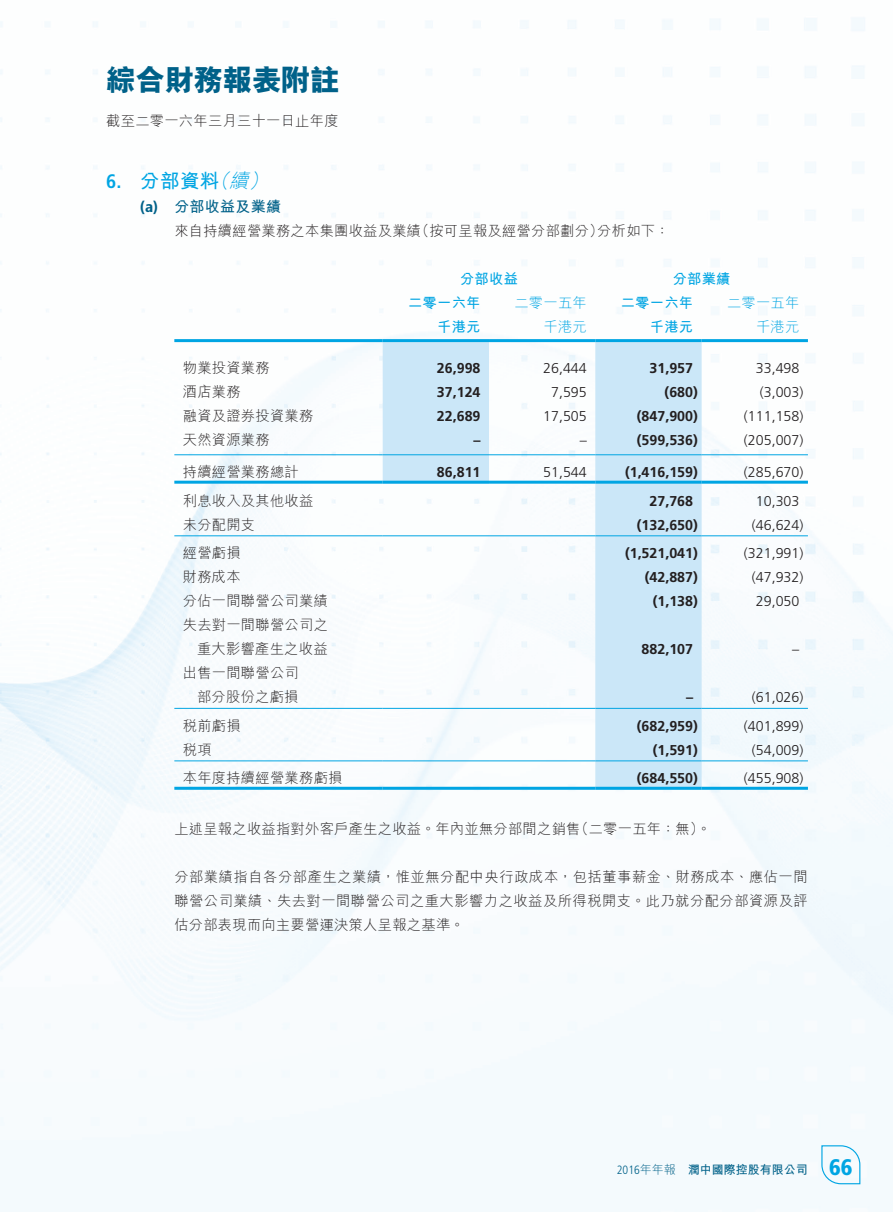
<style>
.page{position:relative;width:893px;height:1212px;background:#fff}
.page>*{position:absolute;margin:0;border:0;box-sizing:border-box;transform-origin:0 0}
.t1{font:800 30px "M Hei HK";letter-spacing:-.03em;color:#006189}
._01_H1{font:700 19.5px "M Hei HK";color:#00a5e3}
._02_H2{font:700 15px "M Hei HK";letter-spacing:.02em;color:#006189}
._00_txt{font:300 14.25px/24px "M Hei HK";letter-spacing:.02em;color:#231f20;text-align:justify}
._50_Table_txt{font:700 14.25px "Frutiger LT Std";color:#231f20}
._50_Table_txt-2{font:300 14.25px "Frutiger LT Std";color:#231f20}
._50_Table_txt-3{font:300 14.25px/24px "M Hei HK";letter-spacing:.02em;color:#231f20;text-align:right}
._50_Table_txt-4{font:700 14.25px "M Hei HK";letter-spacing:.02em;color:#00a5e3}
._50_Table_txt-5{font:300 14.25px "M Hei HK";letter-spacing:.02em;color:#00a5e3}
.t2{font:700 12px "M Hei HK";color:#006189}
.s1{font-family:"Frutiger LT Std";font-stretch:condensed}
.s2{font-weight:300;font-style:italic}
.s3{font-family:"Frutiger LT Std";font-weight:900;font-stretch:condensed}
.s4{font-family:"Frutiger LT Std";font-weight:300;font-stretch:condensed}
.s5{font-weight:300}
.s6{font-family:"Frutiger LT Std";font-weight:900;font-stretch:condensed;font-size:22.5px;color:#00a5e3}
</style>
<div class="page">
<svg style="left:821px;top:1145px;width:40px;height:40px"></svg>
<svg style="left:383px;top:342px;width:319px;height:445px"></svg>
<hr style="left:174px;top:339px;width:209px;height:3px;background:#00a5e3">
<hr style="left:383px;top:339px;width:106px;height:3px;background:#00a5e3">
<hr style="left:489px;top:339px;width:106px;height:3px;background:#00a5e3">
<hr style="left:595px;top:339px;width:107px;height:3px;background:#00a5e3">
<hr style="left:702px;top:339px;width:106px;height:3px;background:#00a5e3">
<hr style="left:174px;top:454px;width:209px;height:1px;background:#00a5e3">
<hr style="left:383px;top:454px;width:106px;height:1px;background:#00a5e3">
<hr style="left:489px;top:454px;width:106px;height:1px;background:#00a5e3">
<hr style="left:595px;top:454px;width:107px;height:1px;background:#00a5e3">
<hr style="left:702px;top:454px;width:106px;height:1px;background:#00a5e3">
<hr style="left:174px;top:481px;width:209px;height:3px;background:#00a5e3">
<hr style="left:383px;top:481px;width:106px;height:3px;background:#00a5e3">
<hr style="left:489px;top:481px;width:106px;height:3px;background:#00a5e3">
<hr style="left:595px;top:481px;width:107px;height:3px;background:#00a5e3">
<hr style="left:702px;top:481px;width:106px;height:3px;background:#00a5e3">
<hr style="left:174px;top:535px;width:209px;height:1px;background:#00a5e3">
<hr style="left:383px;top:535px;width:106px;height:1px;background:#00a5e3">
<hr style="left:489px;top:535px;width:106px;height:1px;background:#00a5e3">
<hr style="left:595px;top:535px;width:107px;height:1px;background:#00a5e3">
<hr style="left:702px;top:535px;width:106px;height:1px;background:#00a5e3">
<hr style="left:174px;top:708px;width:209px;height:1px;background:#00a5e3">
<hr style="left:383px;top:708px;width:106px;height:1px;background:#00a5e3">
<hr style="left:489px;top:708px;width:106px;height:1px;background:#00a5e3">
<hr style="left:595px;top:708px;width:107px;height:1px;background:#00a5e3">
<hr style="left:702px;top:708px;width:106px;height:1px;background:#00a5e3">
<hr style="left:174px;top:760px;width:209px;height:1px;background:#00a5e3">
<hr style="left:383px;top:760px;width:106px;height:1px;background:#00a5e3">
<hr style="left:489px;top:760px;width:106px;height:1px;background:#00a5e3">
<hr style="left:595px;top:760px;width:107px;height:1px;background:#00a5e3">
<hr style="left:702px;top:760px;width:106px;height:1px;background:#00a5e3">
<hr style="left:174px;top:787px;width:209px;height:3px;background:#00a5e3">
<hr style="left:383px;top:787px;width:106px;height:3px;background:#00a5e3">
<hr style="left:489px;top:787px;width:106px;height:3px;background:#00a5e3">
<hr style="left:595px;top:787px;width:107px;height:3px;background:#00a5e3">
<hr style="left:702px;top:787px;width:106px;height:3px;background:#00a5e3">
<h1 class="t1" style="left:106px;top:64px;width:235px">綜合財務報表附註</h1>
<p class="_00_txt" style="left:106px;top:109px;width:234px">截至二零一六年三月三十一日止年度</p>
<p class="_01_H1" style="left:106px;top:166px;width:168px"><span class="s1">6.</span> 分部資料<span class="s2">（續）</span></p>
<p class="_02_H2" style="left:140px;top:195px;width:142px"><span class="s3">(a)</span> 分部收益及業績</p>
<p class="_00_txt" style="left:174px;top:218px;width:497px">來自持續經營業務之本集團收益及業績（按可呈報及經營分部劃分）分析如下：</p>
<p class="_50_Table_txt-4" style="left:460px;top:268px;width:59px">分部收益</p>
<p class="_50_Table_txt-4" style="left:673px;top:268px;width:59px">分部業績</p>
<p class="_50_Table_txt-4" style="left:408px;top:292px;width:74px">二零一六年</p>
<p class="_50_Table_txt-5" style="left:514px;top:295px;width:74px">二零一五年</p>
<p class="_50_Table_txt-4" style="left:621px;top:292px;width:74px">二零一六年</p>
<p class="_50_Table_txt-5" style="left:727px;top:295px;width:74px">二零一五年</p>
<p class="_50_Table_txt-4" style="left:437px;top:316px;width:45px">千港元</p>
<p class="_50_Table_txt-5" style="left:543px;top:319px;width:45px">千港元</p>
<p class="_50_Table_txt-4" style="left:650px;top:316px;width:45px">千港元</p>
<p class="_50_Table_txt-5" style="left:756px;top:319px;width:45px">千港元</p>
<p class="_50_Table_txt-3" style="left:183px;top:355px;width:88px">物業投資業務</p>
<p class="_50_Table_txt" style="left:437px;top:359px;width:45px">26,998</p>
<p class="_50_Table_txt-2" style="left:543px;top:360px;width:45px">26,444</p>
<p class="_50_Table_txt" style="left:649px;top:359px;width:45px">31,957</p>
<p class="_50_Table_txt-2" style="left:756px;top:360px;width:45px">33,498</p>
<p class="_50_Table_txt-3" style="left:183px;top:379px;width:59px">酒店業務</p>
<p class="_50_Table_txt" style="left:437px;top:383px;width:45px">37,124</p>
<p class="_50_Table_txt-2" style="left:551px;top:384px;width:37px">7,595</p>
<p class="_50_Table_txt" style="left:665px;top:383px;width:35px">(680)</p>
<p class="_50_Table_txt-2" style="left:760px;top:384px;width:45px">(3,003)</p>
<p class="_50_Table_txt-3" style="left:183px;top:403px;width:132px">融資及證券投資業務</p>
<p class="_50_Table_txt" style="left:437px;top:407px;width:45px">22,689</p>
<p class="_50_Table_txt-2" style="left:543px;top:408px;width:45px">17,505</p>
<p class="_50_Table_txt" style="left:637px;top:407px;width:62px">(847,900)</p>
<p class="_50_Table_txt-2" style="left:744px;top:408px;width:61px">(111,158)</p>
<p class="_50_Table_txt-3" style="left:183px;top:427px;width:88px">天然資源業務</p>
<p class="_50_Table_txt" style="left:473px;top:431px;width:9px">–</p>
<p class="_50_Table_txt-2" style="left:580px;top:432px;width:9px">–</p>
<p class="_50_Table_txt" style="left:637px;top:431px;width:62px">(599,536)</p>
<p class="_50_Table_txt-2" style="left:744px;top:432px;width:61px">(205,007)</p>
<p class="_50_Table_txt-3" style="left:183px;top:460px;width:117px">持續經營業務總計</p>
<p class="_50_Table_txt" style="left:437px;top:464px;width:45px">86,811</p>
<p class="_50_Table_txt-2" style="left:543px;top:464px;width:45px">51,544</p>
<p class="_50_Table_txt" style="left:625px;top:464px;width:74px">(1,416,159)</p>
<p class="_50_Table_txt-2" style="left:744px;top:464px;width:61px">(285,670)</p>
<p class="_50_Table_txt-3" style="left:183px;top:488px;width:132px">利息收入及其他收益</p>
<p class="_50_Table_txt" style="left:649px;top:492px;width:45px">27,768</p>
<p class="_50_Table_txt-2" style="left:756px;top:493px;width:45px">10,303</p>
<p class="_50_Table_txt-3" style="left:183px;top:512px;width:74px">未分配開支</p>
<p class="_50_Table_txt" style="left:637px;top:516px;width:62px">(132,650)</p>
<p class="_50_Table_txt-2" style="left:752px;top:517px;width:53px">(46,624)</p>
<p class="_50_Table_txt-3" style="left:183px;top:541px;width:59px">經營虧損</p>
<p class="_50_Table_txt" style="left:625px;top:545px;width:74px">(1,521,041)</p>
<p class="_50_Table_txt-2" style="left:744px;top:545px;width:61px">(321,991)</p>
<p class="_50_Table_txt-3" style="left:183px;top:565px;width:59px">財務成本</p>
<p class="_50_Table_txt" style="left:645px;top:569px;width:55px">(42,887)</p>
<p class="_50_Table_txt-2" style="left:752px;top:569px;width:53px">(47,932)</p>
<p class="_50_Table_txt-3" style="left:183px;top:589px;width:147px">分佔一間聯營公司業績</p>
<p class="_50_Table_txt" style="left:653px;top:593px;width:47px">(1,138)</p>
<p class="_50_Table_txt-2" style="left:756px;top:593px;width:45px">29,050</p>
<p class="_50_Table_txt-3" style="left:183px;top:613px;width:147px">失去對一間聯營公司之重大影響產生之收益</p>
<p class="_50_Table_txt" style="left:642px;top:641px;width:53px">882,107</p>
<p class="_50_Table_txt-2" style="left:792px;top:641px;width:9px">–</p>
<p class="_50_Table_txt-3" style="left:183px;top:661px;width:117px">出售一間聯營公司部分股份之虧損</p>
<p class="_50_Table_txt" style="left:686px;top:689px;width:9px">–</p>
<p class="_50_Table_txt-2" style="left:752px;top:689px;width:53px">(61,026)</p>
<p class="_50_Table_txt-3" style="left:183px;top:713px;width:59px">稅前虧損</p>
<p class="_50_Table_txt" style="left:637px;top:717px;width:62px">(682,959)</p>
<p class="_50_Table_txt-2" style="left:744px;top:718px;width:61px">(401,899)</p>
<p class="_50_Table_txt-3" style="left:183px;top:737px;width:30px">稅項</p>
<p class="_50_Table_txt" style="left:653px;top:741px;width:47px">(1,591)</p>
<p class="_50_Table_txt-2" style="left:752px;top:742px;width:53px">(54,009)</p>
<p class="_50_Table_txt-3" style="left:183px;top:766px;width:161px">本年度持續經營業務虧損</p>
<p class="_50_Table_txt" style="left:637px;top:770px;width:62px">(684,550)</p>
<p class="_50_Table_txt-2" style="left:744px;top:770px;width:61px">(455,908)</p>
<p class="_00_txt" style="left:174px;top:817px;width:538px">上述呈報之收益指對外客戶產生之收益。年內並無分部間之銷售（二零一五年：無）。</p>
<p class="_00_txt" style="left:174px;top:865px;width:635px">分部業績指自各分部產生之業績，惟並無分配中央行政成本，包括董事薪金、財務成本、應佔一間聯營公司業績、失去對一間聯營公司之重大影響力之收益及所得稅開支。此乃就分配分部資源及評估分部表現而向主要營運決策人呈報之基準。</p>
<p class="t2" style="left:617px;top:1161px;width:237px"><span class="s4">2016</span><span class="s5">年年報</span> 潤中國際控股有限公司 <span class="s6">66</span></p>
</div>
